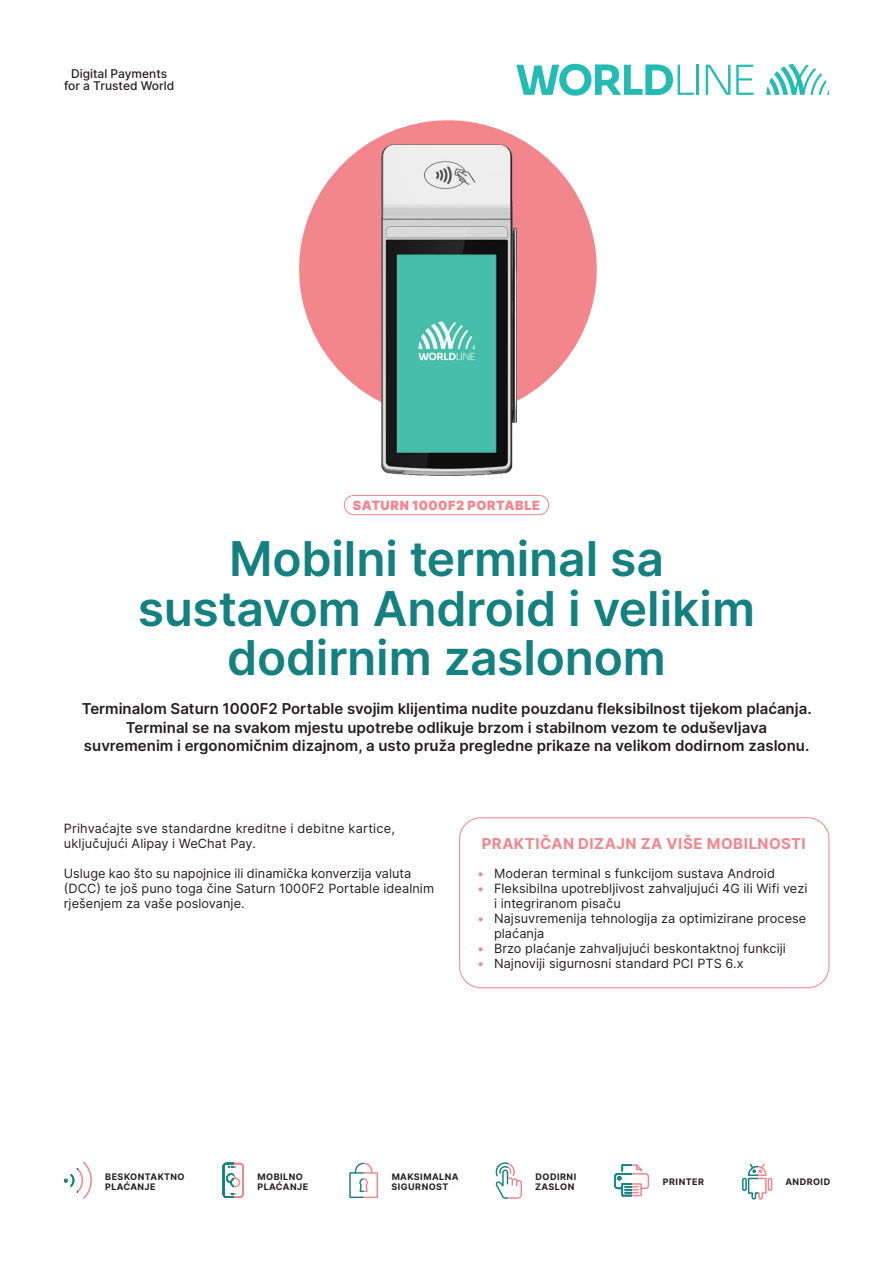
<style>
.page{position:relative;width:893px;height:1263px;background:#fff}
.page>*{position:absolute;margin:0;border:0;box-sizing:border-box;transform-origin:0 0}
.t1{font:600 48px/49.5px "Inter";letter-spacing:-.005em;color:#148080;text-align:center}
.t2{font:600 15px/18px "Inter";color:#231f20;text-align:center}
.t3{font:700 15px "Inter";letter-spacing:.03em;color:#f3858d}
.t4{font:12.75px/15px "Inter";letter-spacing:.005em;color:#231f20}
.t5{font:900 12.75px "Inter";letter-spacing:.04em;color:#f3858d}
.t6{font:500 12px/12.8px "Inter";color:#231f20;text-align:center}
.t7{font:700 9px/10.5px "Inter";letter-spacing:.045em;color:#231f20}
.s1{color:#f3858d}
</style>
<div class="page">
<div style="left:299px;top:120px;width:298px;height:298px;background:#f3858d;border-radius:50%"></div>
<svg style="left:766px;top:64px;width:63px;height:31px"></svg>
<hr style="left:697px;top:65px;width:2px;height:30px;background:#22bcb5">
<svg style="left:736px;top:65px;width:17px;height:30px"></svg>
<svg style="left:706px;top:65px;width:24px;height:30px"></svg>
<svg style="left:516px;top:64px;width:178px;height:32px"></svg>
<div style="left:459px;top:817px;width:370px;height:171px;border:1px solid #f3858d;border-radius:21px"></div>
<div style="left:344px;top:495px;width:205px;height:20px;border:1px solid #f3858d;border-radius:10px"></div>
<svg style="left:64px;top:1161px;width:28px;height:38px"></svg>
<svg style="left:223px;top:1163px;width:21px;height:35px"></svg>
<svg style="left:349px;top:1163px;width:29px;height:35px"></svg>
<img style="left:382px;top:145px;width:134px;height:330px">
<svg style="left:495px;top:1162px;width:27px;height:37px"></svg>
<svg style="left:742px;top:1163px;width:30px;height:36px"></svg>
<svg style="left:614px;top:1164px;width:35px;height:32px"></svg>
<p class="t6" style="left:64px;top:67px;width:112px">Digital Payments for a Trusted World</p>
<p class="t5" style="left:353px;top:496px;width:189px">SATURN 1000F2 PORTABLE</p>
<h1 class="t1" style="left:138px;top:533px;width:619px">Mobilni terminal sa sustavom Android i velikim dodirnim zaslonom</h1>
<p class="t2" style="left:82px;top:700px;width:731px">Terminalom Saturn 1000F2 Portable svojim klijentima nudite pouzdanu fleksibilnost tijekom plaćanja.<br>Terminal se na svakom mjestu upotrebe odlikuje brzom i stabilnom vezom te oduševljava suvremenim i ergonomičnim dizajnom, a usto pruža pregledne prikaze na velikom dodirnom zaslonu.</p>
<p class="t4" style="left:64px;top:820px;width:333px">Prihvaćajte sve standardne kreditne i debitne kartice, uključujući Alipay i WeChat Pay.</p>
<p class="t4" style="left:64px;top:865px;width:372px">Usluge kao što su napojnice ili dinamička konverzija valuta (DCC) te još puno toga čine Saturn 1000F2 Portable idealnim rješenjem za vaše poslovanje.</p>
<p class="t3" style="left:482px;top:833px;width:326px">PRAKTIČAN DIZAJN ZA VIŠE MOBILNOSTI</p>
<p class="t4" style="left:477px;top:865px;width:299px"><span class="s1">•</span> Moderan terminal s funkcijom sustava Android</p>
<p class="t4" style="left:494px;top:880px;width:315px;text-indent:-17px"><span class="s1">•</span> Fleksibilna upotrebljivost zahvaljujući 4G ili Wifi vezi i integriranom pisaču</p>
<p class="t4" style="left:494px;top:910px;width:314px;text-indent:-17px"><span class="s1">•</span> Najsuvremenija tehnologija za optimizirane procese plaćanja</p>
<p class="t4" style="left:477px;top:940px;width:310px"><span class="s1">•</span> Brzo plaćanje zahvaljujući beskontaktnoj funkciji</p>
<p class="t4" style="left:477px;top:955px;width:268px"><span class="s1">•</span> Najnoviji sigurnosni standard PCI PTS 6.x</p>
<p class="t7" style="left:105px;top:1171px;width:81px">BESKONTAKTNO<br>PLAĆANJE</p>
<p class="t7" style="left:257px;top:1171px;width:52px">MOBILNO<br>PLAĆANJE</p>
<p class="t7" style="left:391px;top:1171px;width:69px">MAKSIMALNA<br>SIGURNOST</p>
<p class="t7" style="left:535px;top:1171px;width:43px">DODIRNI<br>ZASLON</p>
<p class="t7" style="left:663px;top:1176px;width:43px">PRINTER</p>
<p class="t7" style="left:785px;top:1176px;width:46px">ANDROID</p>
</div>
